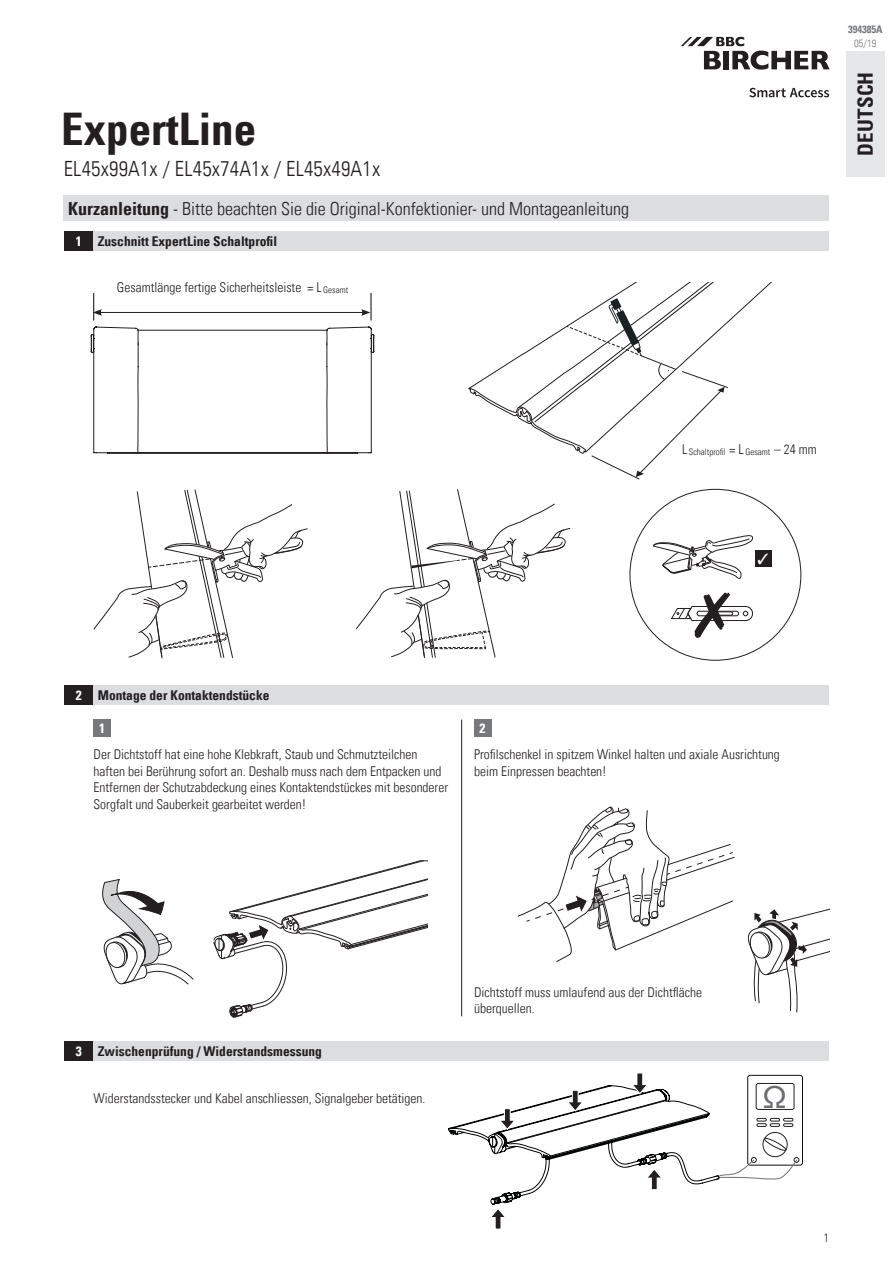
<style>
.page{position:relative;width:893px;height:1263px;background:#fff}
.page>*{position:absolute;margin:0;border:0;box-sizing:border-box;transform-origin:0 0}
.t1{font:45px "Univers Com 67 Bold Cond";color:#231f20}
.t2{font:31.05px "Univers Com 55 Roman";color:#6c6d70}
.t3{font:21px "Univers Com 47 Light Cond";letter-spacing:.01em;color:#231f20}
.t4{font:21px "Univers Com 67 Bold Cond";letter-spacing:.01em;color:#231f20}
.t5{font:18px "Univers Com 47 Light Cond";color:#231f20}
.t6{font:13.5px/16.5px "Univers Com 47 Light Cond";color:#231f20}
.t7{font:13.5px "Univers Com 67 Bold Cond";color:#231f20}
.t8{font:13.5px "Univers Com 67 Bold Cond";color:#fff}
.t9{font:12px "Univers Com 47 Light Cond";color:#231f20}
.t10{font:10.5px "Univers Com 67 Bold Cond";color:#76787b}
.t11{font:10.5px "Univers Com 47 Light Cond";color:#76787b}
.t12{font:9px "Univers Com 47 Light Cond";color:#231f20}
.s1{font-family:"Univers Com 67 Bold Cond"}
.s2{color:#fff}
</style>
<div class="page">
<svg style="left:681px;top:37px;width:149px;height:33px"></svg>
<svg style="left:749px;top:88px;width:80px;height:9px"></svg>
<svg style="left:469px;top:283px;width:279px;height:196px"></svg>
<svg style="left:93px;top:489px;width:215px;height:169px"></svg>
<svg style="left:356px;top:489px;width:214px;height:169px"></svg>
<div style="left:754px;top:550px;width:17px;height:17px;background:#231f20"></div>
<svg style="left:91px;top:293px;width:283px;height:160px"></svg>
<svg style="left:102px;top:879px;width:91px;height:105px"></svg>
<svg style="left:214px;top:860px;width:213px;height:158px"></svg>
<svg style="left:518px;top:807px;width:216px;height:155px"></svg>
<svg style="left:748px;top:909px;width:81px;height:103px"></svg>
<div style="left:747px;top:1075px;width:56px;height:90px;border:1px solid #0e0f12;border-radius:2px"></div>
<svg style="left:449px;top:1073px;width:350px;height:156px"></svg>
<hr style="left:461px;top:719px;width:1px;height:297px;background:#231f20">
<div style="left:94px;top:719px;width:17px;height:17px;background:#76787b"></div>
<div style="left:474px;top:719px;width:17px;height:17px;background:#76787b"></div>
<div style="left:64px;top:196px;width:765px;height:25px;background:#dcdddf"></div>
<div style="left:64px;top:232px;width:30px;height:19px;background:#231f20"></div>
<div style="left:94px;top:232px;width:735px;height:19px;background:#dcdddf"></div>
<div style="left:64px;top:686px;width:30px;height:19px;background:#231f20"></div>
<div style="left:94px;top:686px;width:735px;height:19px;background:#dcdddf"></div>
<div style="left:64px;top:1042px;width:30px;height:19px;background:#231f20"></div>
<div style="left:94px;top:1042px;width:735px;height:19px;background:#dcdddf"></div>
<div style="left:846px;top:51px;width:38px;height:125px;background:#e6e7e9"></div>
<svg style="left:653px;top:535px;width:102px;height:44px"></svg>
<svg style="left:671px;top:606px;width:82px;height:16px"></svg>
<h1 class="t1" style="left:61px;top:101px;width:196px">ExpertLine</h1>
<h3 class="t3" style="left:64px;top:156px;width:318px">EL45x99A1x / EL45x74A1x / EL45x49A1x</h3>
<h3 class="t5" style="left:68px;top:198px;width:563px"><span class="s1">Kurzanleitung</span> - Bitte beachten Sie die Original-Konfektionier- und Montageanleitung</h3>
<p class="t7" style="left:76px;top:233px;width:203px"><span class="s2">1</span> Zuschnitt ExpertLine Schaltprofil</p>
<p class="t6" style="left:117px;top:279px;width:233px">Gesamtlänge fertige Sicherheitsleiste = L <sub>Gesamt</sub></p>
<p class="t10" style="left:848px;top:23px;width:36px">394385A</p>
<p class="t11" style="left:854px;top:37px;width:24px">05/19</p>
<h3 class="t4" style="left:853px;top:156px;width:86px;rotate:-90deg">DEUTSCH</h3>
<p class="t12" style="left:682px;top:446px;width:136px"><sup>L</sup> Schaltprofil <sup>=</sup> <sup>L</sup> Gesamt <sup>–</sup> <sup>24</sup> <sup>mm</sup></p>
<p class="t7" style="left:76px;top:687px;width:195px"><span class="s2">2</span> Montage der Kontaktendstücke</p>
<p class="t8" style="left:99px;top:720px;width:7px">1</p>
<p class="t8" style="left:480px;top:720px;width:7px">2</p>
<p class="t6" style="left:94px;top:746px;width:356px">Der Dichtstoff hat eine hohe Klebkraft, Staub und Schmutzteilchen haften bei Berührung sofort an. Deshalb muss nach dem Entpacken und Entfernen der Schutzabdeckung eines Kontaktendstückes mit besonderer Sorgfalt und Sauberkeit gearbeitet werden!</p>
<p class="t6" style="left:474px;top:746px;width:307px">Profilschenkel in spitzem Winkel halten und axiale Ausrichtung beim Einpressen beachten!</p>
<p class="t7" style="left:76px;top:1043px;width:248px"><span class="s2">3</span> Zwischenprüfung / Widerstandsmessung</p>
<p class="t6" style="left:94px;top:1089px;width:334px">Widerstandsstecker und Kabel anschliessen, Signalgeber betätigen.</p>
<p class="t6" style="left:474px;top:984px;width:229px">Dichtstoff muss umlaufend aus der Dichtfläche überquellen.</p>
<h2 class="t2" style="left:763px;top:1078px;width:26px">Ω</h2>
<p class="t9" style="left:824px;top:1230px;width:7px">1</p>
</div>
